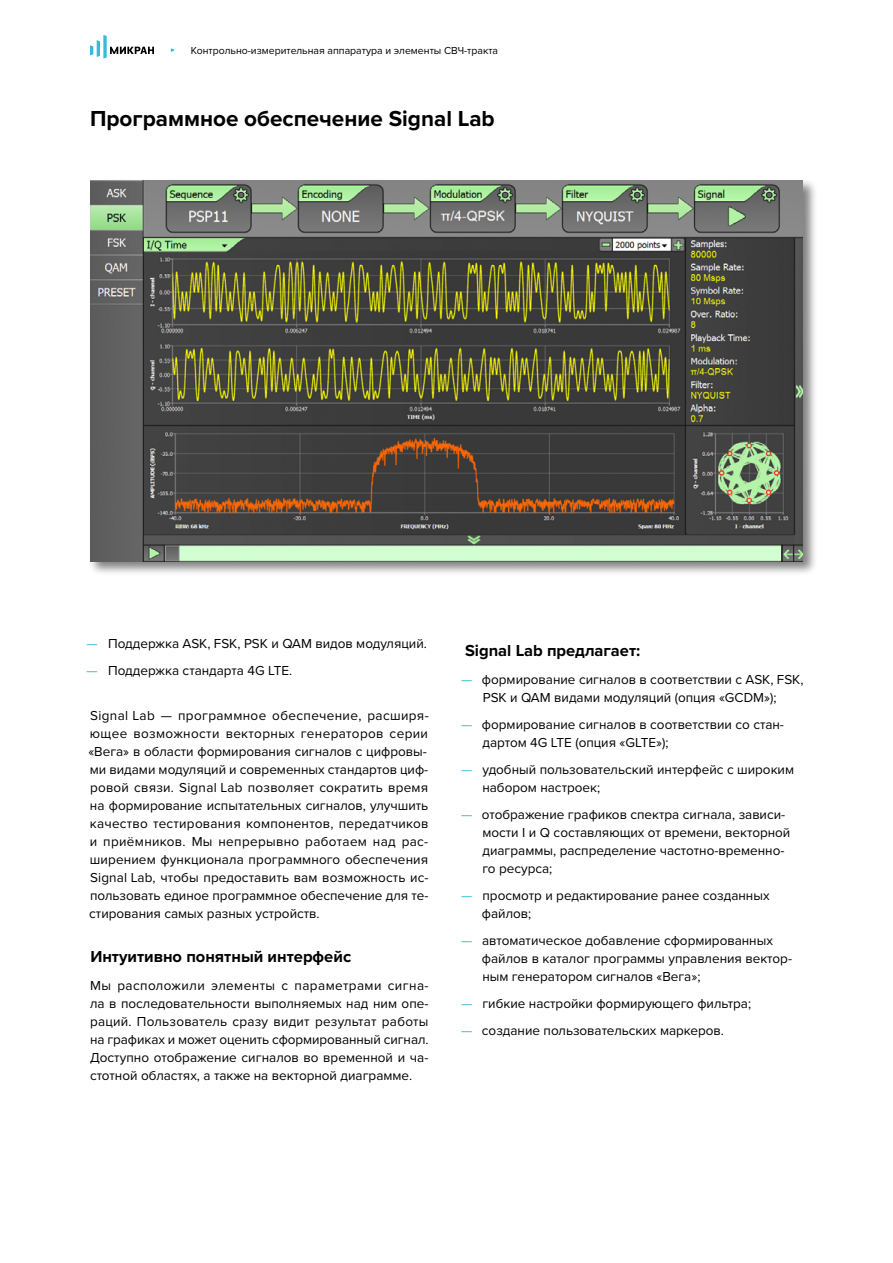
<style>
.page{position:relative;width:893px;height:1263px;background:#fff}
.page>*{position:absolute;margin:0;border:0;box-sizing:border-box;transform-origin:0 0}
.t1{font:700 22.5px "Proxima Nova";color:#000}
.t2{font:700 16.5px "Proxima Nova";color:#000}
.t3{font:13.5px/18px "Proxima Nova";color:#000}
.t4{font:10.5px "Proxima Nova";color:#000}
.s1{color:#34bbda}
</style>
<div class="page">
<div style="left:88px;top:178px;width:729px;height:398px;background:#000;opacity:.5"></div>
<img style="left:90px;top:180px;width:713px;height:381px">
<svg style="left:90px;top:35px;width:64px;height:23px"></svg>
<p class="t4" style="left:191px;top:44px;width:309px">Контрольно-измерительная аппаратура и элементы СВЧ-тракта</p>
<h1 class="t1" style="left:90px;top:105px;width:406px">Программное обеспечение Signal Lab</h1>
<p class="t3" style="left:87px;top:635px;width:342px"><span class="s1">—</span> Поддержка ASK, FSK, PSK и QAM видов модуляций.</p>
<p class="t3" style="left:87px;top:662px;width:207px"><span class="s1">—</span> Поддержка стандарта 4G LTE.</p>
<p class="t3" style="left:88px;top:707px;width:342px">Signal Lab — программное обеспечение, расширя&shy;ющее возможности векторных генераторов серии «Вега» в области формирования сигналов с цифровы&shy;ми видами модуляций и современных стандартов циф&shy;ровой связи. Signal Lab позволяет сократить время на формирование испытательных сигналов, улучшить качество тестирования компонентов, передатчиков и приёмников. Мы непрерывно работаем над рас&shy;ширением функционала программного обеспечения Signal Lab, чтобы предоставить вам возможность ис&shy;пользовать единое программное обеспечение для те&shy;стирования самых разных устройств.</p>
<p class="t2" style="left:90px;top:947px;width:262px">Интуитивно понятный интерфейс</p>
<p class="t3" style="left:90px;top:977px;width:340px;text-align:justify">Мы расположили элементы с параметрами сигна&shy;ла в последовательности выполняемых над ним опе&shy;раций. Пользователь сразу видит результат работы на графиках и может оценить сформированный сигнал.<br>Доступно отображение сигналов во временной и ча&shy;стотной областях, а также на векторной диаграмме.</p>
<p class="t2" style="left:465px;top:641px;width:177px">Signal Lab предлагает:</p>
<p class="t3" style="left:461px;top:671px;width:344px;text-align:center"><span class="s1">—</span> формирование сигналов в соответствии с ASK, FSK,<br>PSK и QAM видами модуляций (опция «GCDM»);</p>
<p class="t3" style="left:482px;top:716px;width:303px;text-indent:-21px"><span class="s1">—</span> формирование сигналов в соответствии со стан&shy;дартом 4G LTE (опция «GLTE»);</p>
<p class="t3" style="left:482px;top:761px;width:313px;text-indent:-21px"><span class="s1">—</span> удобный пользовательский интерфейс с широким набором настроек;</p>
<p class="t3" style="left:482px;top:806px;width:310px;text-indent:-21px"><span class="s1">—</span> отображение графиков спектра сигнала, зависи&shy;мости I и Q составляющих от времени, векторной диаграммы, распределение частотно-временно&shy;го ресурса;</p>
<p class="t3" style="left:482px;top:887px;width:289px;text-indent:-21px"><span class="s1">—</span> просмотр и редактирование ранее созданных файлов;</p>
<p class="t3" style="left:482px;top:932px;width:312px;text-indent:-21px"><span class="s1">—</span> автоматическое добавление сформированных файлов в каталог программы управления вектор&shy;ным генератором сигналов «Вега»;</p>
<p class="t3" style="left:461px;top:995px;width:291px"><span class="s1">—</span> гибкие настройки формирующего фильтра;</p>
<p class="t3" style="left:461px;top:1022px;width:264px"><span class="s1">—</span> создание пользовательских маркеров.</p>
</div>
